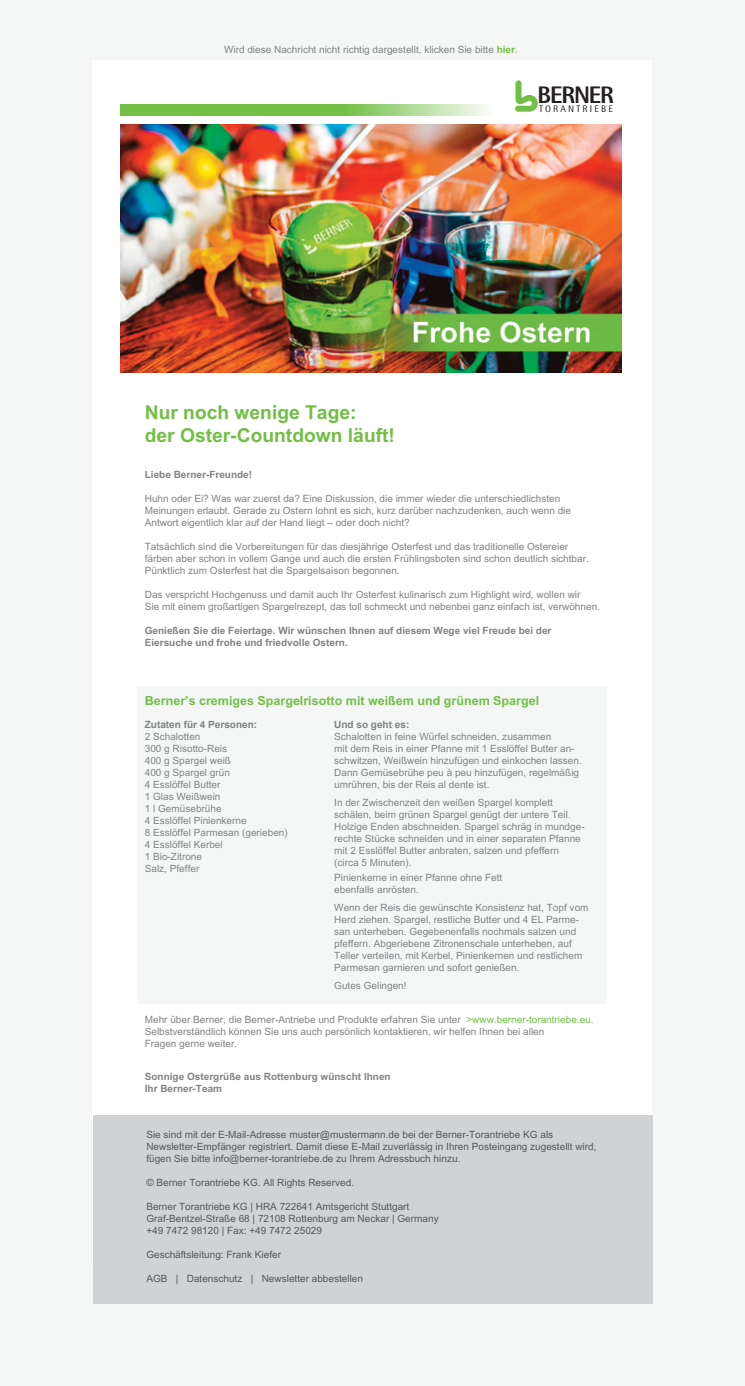
<style>
.page{position:relative;width:745px;height:1386px;background:#fff}
.page>*{position:absolute;margin:0;border:0;box-sizing:border-box;transform-origin:0 0}
.t1{font:800 23.88px "Rotis Semi Sans";letter-spacing:-.05em;color:#231f20}
.t2{font:700 19.25px "M Arial";color:#71bf44}
.t3{font:700 12.5px "M Arial";color:#71bf44}
.t4{font:10px/12px "M Arial";color:#808285}
.t5{font:10px/12px "M Arial";color:#57585a}
.t6{font:700 10px "M Arial";color:#808285}
.t7{font:700 10px "Arial";color:#808285}
.t8{font:9.62px "Rotis Semi Sans";letter-spacing:.225em;color:#231f20}
.s1{font-weight:700;color:#71bf44}
.s2{font-weight:700;color:#aad489}
.s3{color:#71bf44}
</style>
<div class="page">
<div style="left:0;top:0;width:744px;height:1385px;background:#f5f7f7"></div>
<div style="left:93px;top:60px;width:558px;height:1199px;background:#fff"></div>
<img style="left:120px;top:124px;width:501px;height:249px">
<div style="left:93px;top:1115px;width:558px;height:188px;background:#d1d2d4"></div>
<div style="left:137px;top:686px;width:469px;height:317px;background:#f5f7f7"></div>
<div style="left:120px;top:104px;width:226px;height:11px;background:#71bf44"></div>
<svg style="left:346px;top:104px;width:141px;height:11px;background:#b5dd9d"></svg>
<svg style="left:514px;top:80px;width:23px;height:32px"></svg>
<p class="t4" style="left:224px;top:44px;width:295px">Wird diese Nachricht nicht richtig dargestellt, klicken Sie bitte <span class="s1">hier</span><span class="s2">.</span></p>
<p class="t1" style="left:537px;top:87px;width:78px">BERNER</p>
<p class="t8" style="left:539px;top:105px;width:75px">TORANTRIEBE</p>
<p class="t2" style="left:145px;top:405px;width:213px">Nur noch wenige Tage:</p>
<p class="t2" style="left:145px;top:428px;width:251px">der Oster-Countdown läuft!</p>
<p class="t6" style="left:145px;top:471px;width:109px">Liebe Berner-Freunde!</p>
<p class="t4" style="left:145px;top:493px;width:417px">Huhn oder Ei? Was war zuerst da? Eine Diskussion, die immer wieder die unterschiedlichsten</p>
<p class="t4" style="left:145px;top:505px;width:427px">Meinungen erlaubt. Gerade zu Ostern lohnt es sich, kurz darüber nachzudenken, auch wenn die</p>
<p class="t4" style="left:145px;top:517px;width:266px">Antwort eigentlich klar auf der Hand liegt – oder doch nicht?</p>
<p class="t4" style="left:145px;top:541px;width:424px">Tatsächlich sind die Vorbereitungen für das diesjährige Osterfest und das traditionelle Ostereier</p>
<p class="t4" style="left:145px;top:553px;width:445px">färben aber schon in vollem Gange und auch die ersten Frühlingsboten sind schon deutlich sichtbar.<br>Pünktlich zum Osterfest hat die Spargelsaison begonnen.</p>
<p class="t4" style="left:145px;top:589px;width:437px">Das verspricht Hochgenuss und damit auch Ihr Osterfest kulinarisch zum Highlight wird, wollen wir</p>
<p class="t4" style="left:145px;top:601px;width:456px">Sie mit einem großartigen Spargelrezept, das toll schmeckt und nebenbei ganz einfach ist, verwöhnen.</p>
<p class="t6" style="left:145px;top:627px;width:408px">Genießen Sie die Feiertage. Wir wünschen Ihnen auf diesem Wege viel Freude bei der</p>
<p class="t6" style="left:145px;top:639px;width:204px">Eiersuche und frohe und friedvolle Ostern.</p>
<p class="t3" style="left:145px;top:696px;width:395px">Berner’s cremiges Spargelrisotto mit weißem und grünem Spargel</p>
<p class="t7" style="left:145px;top:719px;width:114px">Zutaten für 4 Personen:</p>
<p class="t4" style="left:145px;top:731px;width:57px">2 Schalotten</p>
<p class="t4" style="left:145px;top:743px;width:84px">300 g Risotto-Reis</p>
<p class="t4" style="left:145px;top:755px;width:88px">400 g Spargel weiß</p>
<p class="t4" style="left:145px;top:767px;width:87px">400 g Spargel grün</p>
<p class="t4" style="left:145px;top:779px;width:77px">4 Esslöffel Butter</p>
<p class="t4" style="left:145px;top:791px;width:77px">1 Glas Weißwein</p>
<p class="t4" style="left:145px;top:803px;width:78px">1 l Gemüsebrühe</p>
<p class="t4" style="left:145px;top:815px;width:103px">4 Esslöffel Pinienkerne</p>
<p class="t4" style="left:145px;top:827px;width:144px">8 Esslöffel Parmesan (gerieben)</p>
<p class="t4" style="left:145px;top:839px;width:79px">4 Esslöffel Kerbel</p>
<p class="t4" style="left:145px;top:851px;width:59px">1 Bio-Zitrone</p>
<p class="t4" style="left:145px;top:863px;width:56px">Salz, Pfeffer</p>
<p class="t7" style="left:334px;top:719px;width:77px">Und so geht es:</p>
<p class="t4" style="left:334px;top:731px;width:218px">Schalotten in feine Würfel schneiden, zusammen</p>
<p class="t4" style="left:334px;top:743px;width:249px">mit dem Reis in einer Pfanne mit 1 Esslöffel Butter an&shy;schwitzen, Weißwein hinzufügen und einkochen lassen.<br>Dann Gemüsebrühe peu à peu hinzufügen, regelmäßig umrühren, bis der Reis al dente ist.</p>
<p class="t4" style="left:334px;top:797px;width:220px">In der Zwischenzeit den weißen Spargel komplett</p>
<p class="t4" style="left:334px;top:809px;width:252px">schälen, beim grünen Spargel genügt der untere Teil.<br>Holzige Enden abschneiden. Spargel schräg in mundge&shy;rechte Stücke schneiden und in einer separaten Pfanne mit 2 Esslöffel Butter anbraten, salzen und pfeffern</p>
<p class="t4" style="left:334px;top:857px;width:79px">(circa 5 Minuten).</p>
<p class="t4" style="left:334px;top:872px;width:169px">Pinienkerne in einer Pfanne ohne Fett</p>
<p class="t4" style="left:334px;top:884px;width:86px">ebenfalls anrösten.</p>
<p class="t4" style="left:334px;top:902px;width:255px">Wenn der Reis die gewünschte Konsistenz hat, Topf vom Herd ziehen. Spargel, restliche Butter und 4 EL Parme&shy;san unterheben. Gegebenenfalls nochmals salzen und pfeffern. Abgeriebene Zitronenschale unterheben, auf Teller verteilen, mit Kerbel, Pinienkernen und restlichem Parmesan garnieren und sofort genießen.</p>
<p class="t4" style="left:334px;top:980px;width:74px">Gutes Gelingen!</p>
<p class="t4" style="left:145px;top:1014px;width:450px">Mehr über Berner, die Berner-Antriebe und Produkte erfahren Sie unter <span class="s3">&gt;www.berner-torantriebe.eu.</span></p>
<p class="t4" style="left:145px;top:1026px;width:401px">Selbstverständlich können Sie uns auch persönlich kontaktieren, wir helfen Ihnen bei allen</p>
<p class="t4" style="left:145px;top:1038px;width:94px">Fragen gerne weiter.</p>
<p class="t6" style="left:145px;top:1072px;width:247px">Sonnige Ostergrüße aus Rottenburg wünscht Ihnen</p>
<p class="t6" style="left:145px;top:1084px;width:79px">Ihr Berner-Team</p>
<p class="t5" style="left:146px;top:1129px;width:408px">Sie sind mit der E-Mail-Adresse muster@mustermann.de bei der Berner-Torantriebe KG als</p>
<p class="t5" style="left:146px;top:1141px;width:451px">Newsletter-Empfänger registriert. Damit diese E-Mail zuverlässig in Ihren Posteingang zugestellt wird, fügen Sie bitte info@berner-torantriebe.de zu Ihrem Adressbuch hinzu.</p>
<p class="t5" style="left:146px;top:1177px;width:209px">© Berner Torantriebe KG. All Rights Reserved.</p>
<p class="t5" style="left:146px;top:1201px;width:264px">Berner Torantriebe KG | HRA 722641 Amtsgericht Stuttgart</p>
<p class="t5" style="left:146px;top:1213px;width:293px">Graf-Bentzel-Straße 68 | 72108 Rottenburg am Neckar | Germany</p>
<p class="t5" style="left:146px;top:1225px;width:177px">+49 7472 98120 | Fax: +49 7472 25029</p>
<p class="t5" style="left:146px;top:1249px;width:136px">Geschäftsleitung: Frank Kiefer</p>
<p class="t5" style="left:146px;top:1273px;width:218px">AGB | Datenschutz | Newsletter abbestellen</p>
</div>
